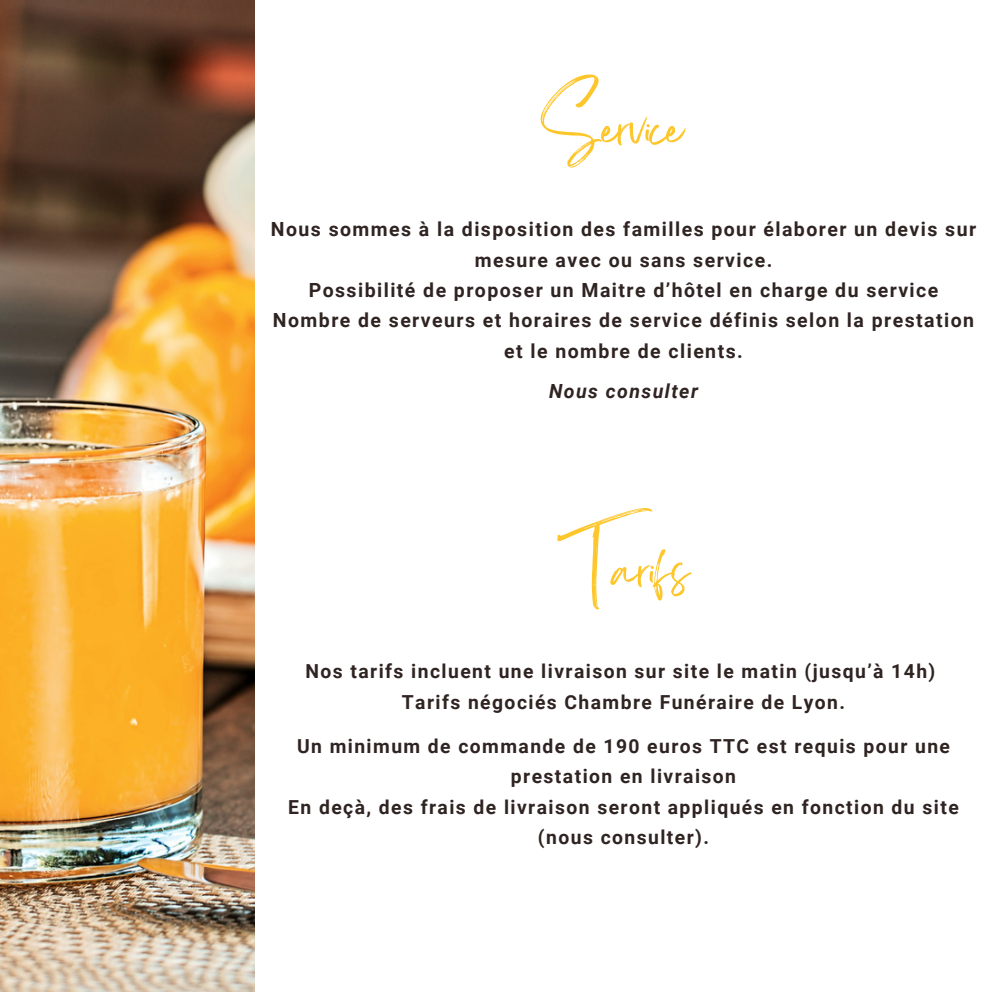
<style>
.page{position:relative;width:992px;height:992px;background:#fff}
.page>*{position:absolute;margin:0;border:0;box-sizing:border-box;transform-origin:0 0}
.t1{font:54.75px "Sisterhood";color:#fdc62b}
.t2{font:700 19.5px/30.2px "Roboto";letter-spacing:.075em;color:#2f2421;text-align:center}
.t3{font:italic 700 19.5px "Roboto";letter-spacing:.075em;color:#2f2421}
.t4{font:700 19.25px/30.2px "Roboto";letter-spacing:.075em;color:#2f2421;text-align:center}
</style>
<div class="page">
<img style="left:0;top:0;width:255px;height:992px">
<p class="t1" style="left:542px;top:114px;width:142px">Service</p>
<p class="t2" style="left:271px;top:214px;width:707px">Nous sommes à la disposition des familles pour élaborer un devis sur mesure avec ou sans service.</p>
<p class="t2" style="left:309px;top:275px;width:631px">Possibilité de proposer un Maitre d’hôtel en charge du service</p>
<p class="t2" style="left:273px;top:305px;width:703px">Nombre de serveurs et horaires de service définis selon la prestation et le nombre de clients.</p>
<p class="t3" style="left:549px;top:380px;width:151px">Nous consulter</p>
<p class="t1" style="left:558px;top:556px;width:132px">Tarifs</p>
<p class="t4" style="left:305px;top:657px;width:631px">Nos tarifs incluent une livraison sur site le matin (jusqu’à 14h)</p>
<p class="t4" style="left:402px;top:687px;width:445px">Tarifs négociés Chambre Funéraire de Lyon.</p>
<p class="t4" style="left:297px;top:731px;width:654px">Un minimum de commande de 190 euros TTC est requis pour une prestation en livraison</p>
<p class="t4" style="left:288px;top:792px;width:672px">En deçà, des frais de livraison seront appliqués en fonction du site (nous consulter).</p>
</div>
